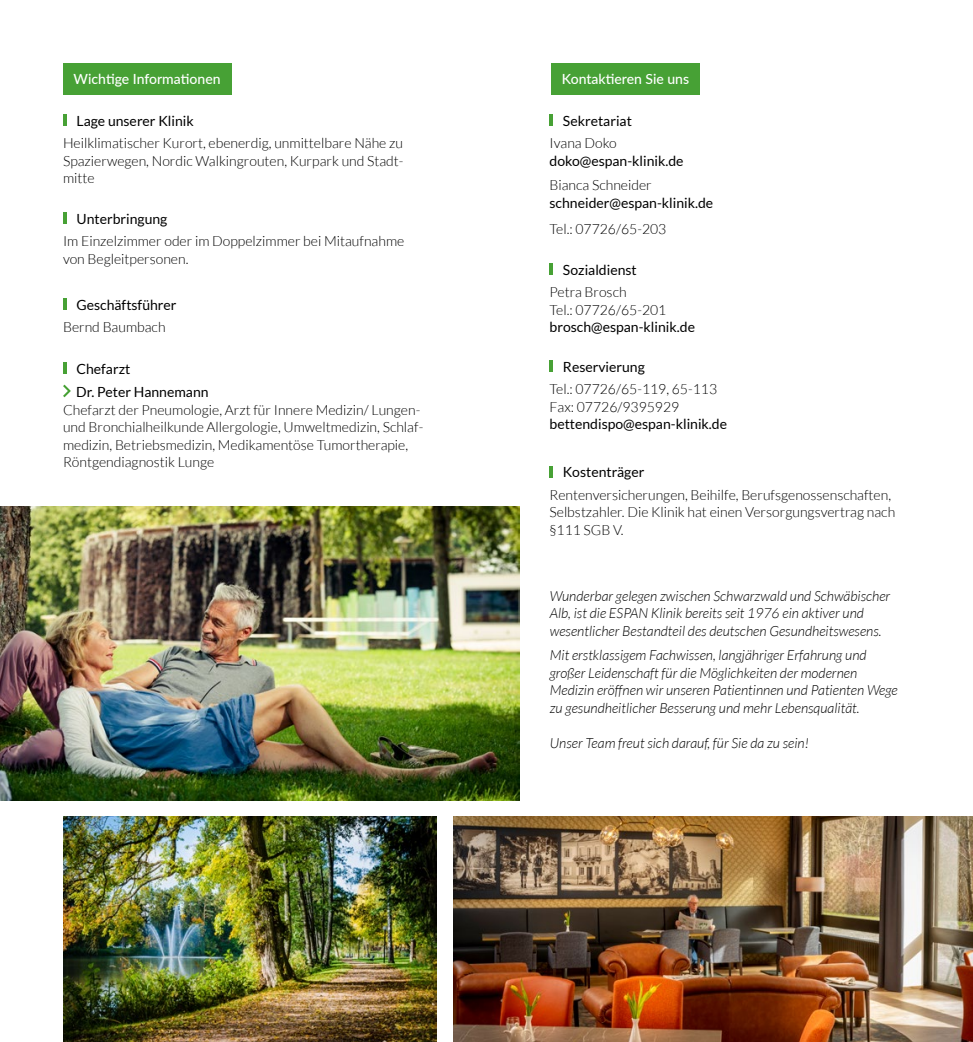
<style>
.page{position:relative;width:973px;height:1042px;background:#fff}
.page>*{position:absolute;margin:0;border:0;box-sizing:border-box;transform-origin:0 0}
.t1{font:300 14px/17.5px "Lato";color:#000}
.t2{font:italic 300 14px/17.5px "Lato";color:#000}
.t3{font:14px "Lato";color:#000}
.t4{font:500 14px "Lato";color:#fff}
</style>
<div class="page">
<svg style="left:63px;top:385px;width:8px;height:12px"></svg>
<div style="left:63px;top:63px;width:168px;height:31px;background:#47a135"></div>
<div style="left:551px;top:63px;width:148px;height:31px;background:#47a135"></div>
<hr style="left:549px;top:115px;width:4px;height:11px;background:#47a135">
<hr style="left:549px;top:264px;width:4px;height:11px;background:#47a135">
<hr style="left:549px;top:361px;width:4px;height:11px;background:#47a135">
<hr style="left:549px;top:466px;width:4px;height:11px;background:#47a135">
<svg style="left:63px;top:115px;width:3px;height:11px"></svg>
<svg style="left:63px;top:213px;width:3px;height:11px"></svg>
<svg style="left:63px;top:299px;width:3px;height:11px"></svg>
<svg style="left:63px;top:362px;width:3px;height:11px"></svg>
<img style="left:0;top:506px;width:519px;height:294px">
<img style="left:453px;top:817px;width:519px;height:225px">
<img style="left:63px;top:817px;width:373px;height:225px">
<p class="t4" style="left:74px;top:68px;width:148px">Wichtige Informationen</p>
<p class="t4" style="left:561px;top:68px;width:129px">Kontaktieren Sie uns</p>
<p class="t3" style="left:76px;top:113px;width:119px">Lage unserer Klinik</p>
<p class="t3" style="left:563px;top:113px;width:70px">Sekretariat</p>
<p class="t1" style="left:63px;top:134px;width:342px;text-align:justify">Heilklimatischer Kurort, ebenerdig, unmittelbare Nähe zu Spazierwegen, Nordic Walkingrouten, Kurpark und Stadt&shy;mitte</p>
<p class="t3" style="left:76px;top:211px;width:92px">Unterbringung</p>
<p class="t1" style="left:63px;top:232px;width:343px">Im Einzelzimmer oder im Doppelzimmer bei Mitaufnahme von Begleitpersonen.</p>
<p class="t3" style="left:76px;top:297px;width:102px">Geschäftsführer</p>
<p class="t1" style="left:63px;top:319px;width:104px">Bernd Baumbach</p>
<p class="t3" style="left:76px;top:361px;width:55px">Chefarzt</p>
<p class="t3" style="left:76px;top:384px;width:134px">Dr. Peter Hannemann</p>
<p class="t1" style="left:63px;top:401px;width:362px">Chefarzt der Pneumologie, Arzt für Innere Medizin/ Lungen&shy;und Bronchialheilkunde Allergologie, Umweltmedizin, Schlaf&shy;medizin, Betriebsmedizin, Medikamentöse Tumortherapie, Röntgendiagnostik Lunge</p>
<p class="t1" style="left:549px;top:134px;width:69px">Ivana Doko</p>
<p class="t3" style="left:549px;top:153px;width:136px">doko@espan-klinik.de</p>
<p class="t1" style="left:549px;top:176px;width:104px">Bianca Schneider</p>
<p class="t3" style="left:549px;top:195px;width:165px">schneider@espan-klinik.de</p>
<p class="t1" style="left:549px;top:220px;width:118px">Tel.: 07726/65-203</p>
<p class="t3" style="left:563px;top:262px;width:75px">Sozialdienst</p>
<p class="t1" style="left:549px;top:283px;width:118px">Petra Brosch<br>Tel.: 07726/65-201</p>
<p class="t3" style="left:549px;top:319px;width:147px">brosch@espan-klinik.de</p>
<p class="t3" style="left:563px;top:359px;width:83px">Reservierung</p>
<p class="t1" style="left:549px;top:381px;width:169px">Tel.: 07726/65-119, 65-113<br>Fax: 07726/9395929</p>
<p class="t3" style="left:549px;top:416px;width:179px">bettendispo@espan-klinik.de</p>
<p class="t3" style="left:563px;top:464px;width:83px">Kostenträger</p>
<p class="t1" style="left:549px;top:486px;width:347px">Rentenversicherungen, Beihilfe, Berufsgenossenschaften,<br>Selbstzahler. Die Klinik hat einen Versorgungsvertrag nach §111 SGB V.</p>
<p class="t2" style="left:549px;top:588px;width:342px">Wunderbar gelegen zwischen Schwarzwald und Schwäbischer<br>Alb, ist die ESPAN Klinik bereits seit 1976 ein aktiver und wesentlicher Bestandteil des deutschen Gesundheitswesens.</p>
<p class="t2" style="left:549px;top:647px;width:349px">Mit erstklassigem Fachwissen, langjähriger Erfahrung und großer Leidenschaft für die Möglichkeiten der modernen Medizin eröffnen wir unseren Patientinnen und Patienten Wege zu gesundheitlicher Besserung und mehr Lebensqualität.</p>
<p class="t2" style="left:549px;top:735px;width:261px">Unser Team freut sich darauf, für Sie da zu sein!</p>
</div>
